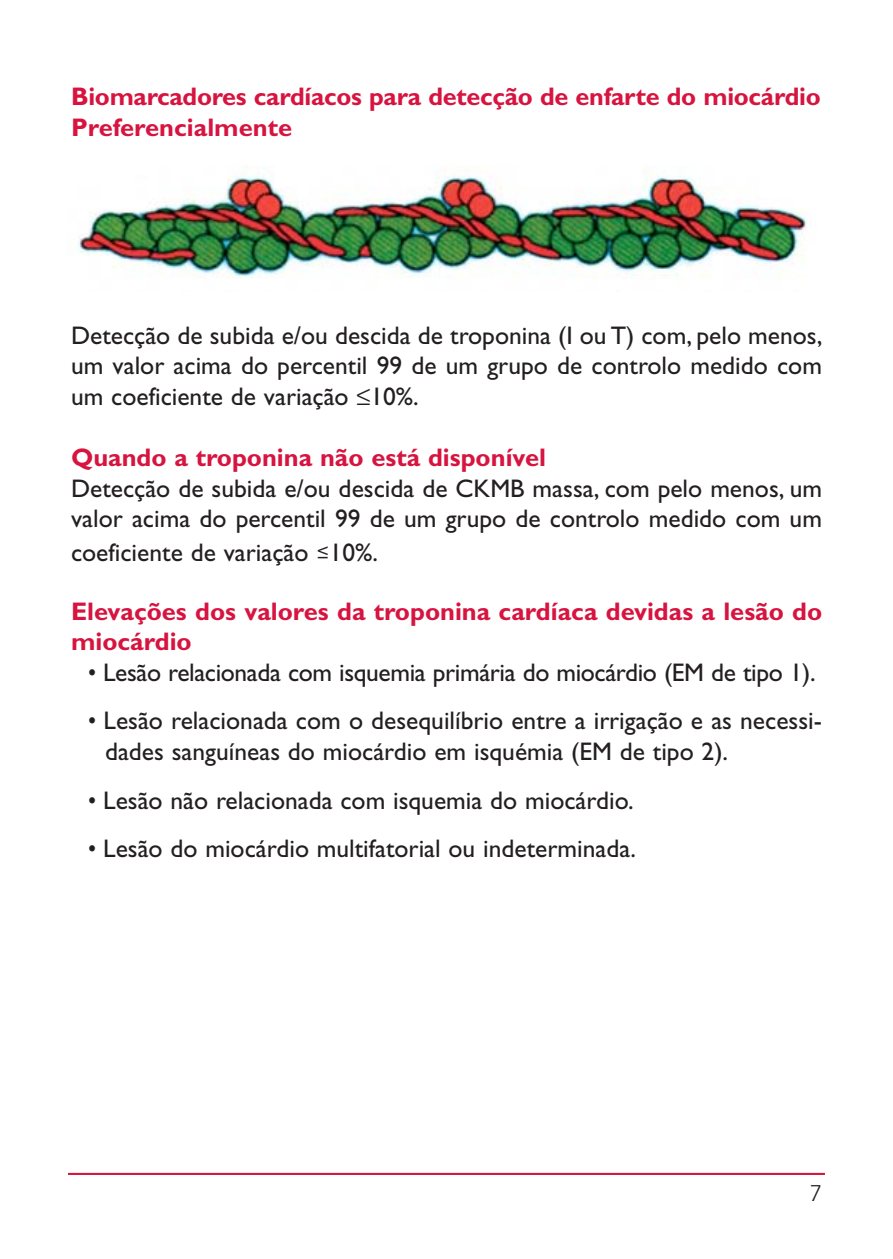
<style>
.page{position:relative;width:893px;height:1259px;background:#fff}
.page>*{position:absolute;margin:0;border:0;box-sizing:border-box;transform-origin:0 0}
.t1{font:25.5px/30.6px "Gill Sans";color:#231f20;text-align:justify}
.t2{font:25.5px/30.6px "Gill Sans";color:#231f20;scale:.9 1}
.t3{font:700 25.5px/30.6px "Gill Sans";color:#d7143f}
.t4{font:24px "Eras IT Cby BT";color:#231f20}
.s1{font-family:"Dax"}
</style>
<div class="page">
<img style="left:77px;top:165px;width:730px;height:113px">
<hr style="left:68px;top:1172px;width:757px;height:3px;background:#d8143f">
<p class="t3" style="left:71px;top:84px;width:751px">Biomarcadores cardíacos para detecção de enfarte do miocárdio<br>Preferencialmente</p>
<p class="t1" style="left:71px;top:322px;width:753px">Detecção de subida e/ou descida de troponina (I ou T) com, pelo menos, um valor acima do percentil 99 de um grupo de controlo medido com um coeficiente de variação ≤10%.</p>
<p class="t3" style="left:71px;top:445px;width:477px">Quando a troponina não está disponível</p>
<p class="t1" style="left:71px;top:475px;width:753px">Detecção de subida e/ou descida de CKMB massa, com pelo menos, um valor acima do percentil 99 de um grupo de controlo medido com um</p>
<p class="t1" style="left:71px;top:539px;width:309px">coeficiente de variação <span class="s1">≤</span>10%.</p>
<p class="t3" style="left:71px;top:598px;width:753px">Elevações dos valores da troponina cardíaca devidas a lesão do miocárdio</p>
<p class="t2" style="left:88px;top:659px;width:810px">• Lesão relacionada com isquemia primária do miocárdio (EM de tipo 1).</p>
<p class="t2" style="left:105px;top:708px;width:798px;text-indent:-17px">• Lesão relacionada com o desequilíbrio entre a irrigação e as necessi&shy;dades sanguíneas do miocárdio em isquémia (EM de tipo 2).</p>
<p class="t2" style="left:88px;top:787px;width:608px">• Lesão não relacionada com isquemia do miocárdio.</p>
<p class="t2" style="left:88px;top:836px;width:610px">• Lesão do miocárdio multifatorial ou indeterminada.</p>
<p class="t4" style="left:809px;top:1183px;width:14px">7</p>
</div>
